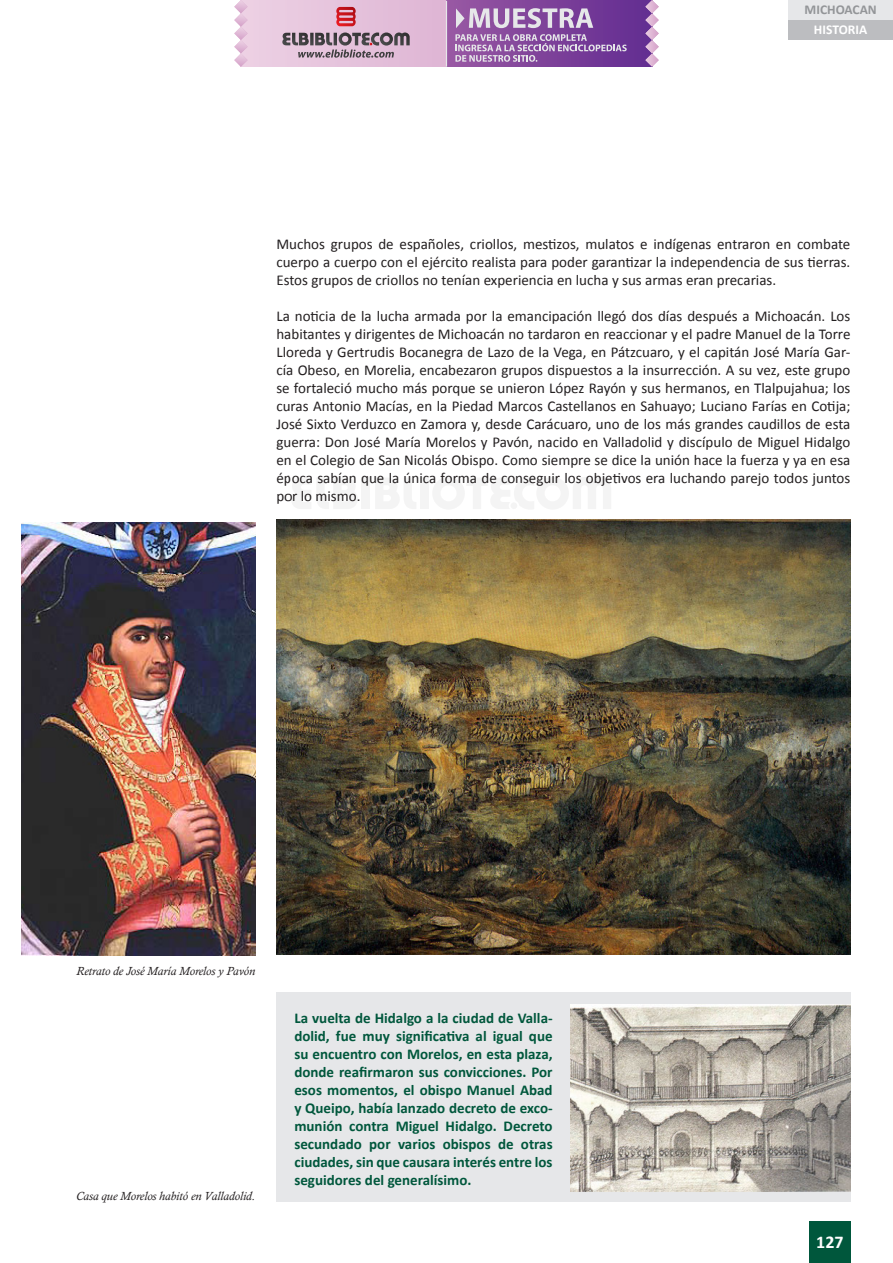
<style>
.page{position:relative;width:893px;height:1263px;background:#fff}
.page>*{position:absolute;margin:0;border:0;box-sizing:border-box;transform-origin:0 0}
.t1{font:700 18px "Calibri";color:#fff}
.t2{font:15px/18px "Calibri";color:#231f20;text-align:justify}
.t3{font:700 15px/18px "Calibri";color:#00573c;text-align:justify}
.t4{font:700 13.5px "Calibri";color:#939598}
.t5{font:700 13.5px "Calibri";color:#fff}
.t6{font:italic 12px "Calisto";color:#231f20}
</style>
<div class="page">
<div style="left:809px;top:1222px;width:41px;height:41px;background:#00573c"></div>
<div style="left:788px;top:0;width:105px;height:20px;background:#e6e7e9"></div>
<div style="left:788px;top:20px;width:105px;height:20px;background:#bcbdc0"></div>
<div style="left:276px;top:993px;width:574px;height:209px;background:#e6e7e9"></div>
<img style="left:21px;top:522px;width:234px;height:433px">
<img style="left:571px;top:1004px;width:279px;height:188px">
<img style="left:276px;top:519px;width:574px;height:435px">
<svg style="left:248px;top:0;width:198px;height:67px;background:#e4c2db"></svg>
<svg style="left:292px;top:478px;width:65px;height:31px"></svg>
<div style="left:362px;top:477px;width:8px;height:32px;background:#f4f4f4"></div>
<svg style="left:376px;top:478px;width:40px;height:31px"></svg>
<div style="left:420px;top:477px;width:8px;height:32px;background:#f4f4f4"></div>
<svg style="left:433px;top:477px;width:178px;height:32px"></svg>
<div style="left:446px;top:0;width:206px;height:67px;background:linear-gradient(to right,#9958a3,#622c91)"></div>
<svg style="left:234px;top:0;width:14px;height:67px"></svg>
<svg style="left:645px;top:0;width:14px;height:67px"></svg>
<svg style="left:336px;top:7px;width:20px;height:19px"></svg>
<svg style="left:281px;top:33px;width:129px;height:25px;background:#a28d9c"></svg>
<svg style="left:455px;top:34px;width:172px;height:28px;background:#986cae"></svg>
<svg style="left:456px;top:8px;width:137px;height:20px;background:#b395c1"></svg>
<hr style="left:446px;top:1px;width:1px;height:66px;background:#e6e7e9">
<p class="t4" style="left:805px;top:1px;width:74px">MICHOACAN</p>
<p class="t5" style="left:814px;top:21px;width:55px">HISTORIA</p>
<p class="t2" style="left:276px;top:235px;width:576px">Muchos grupos de españoles, criollos, mestizos, mulatos e indígenas entraron en combate cuerpo a cuerpo con el ejército realista para poder garantizar la independencia de sus tierras.<br>Estos grupos de criollos no tenían experiencia en lucha y sus armas eran precarias.</p>
<p class="t2" style="left:276px;top:307px;width:576px">La noticia de la lucha armada por la emancipación llegó dos días después a Michoacán. Los habitantes y dirigentes de Michoacán no tardaron en reaccionar y el padre Manuel de la Torre Lloreda y Gertrudis Bocanegra de Lazo de la Vega, en Pátzcuaro, y el capitán José María Gar&shy;cía Obeso, en Morelia, encabezaron grupos dispuestos a la insurrección. A su vez, este grupo se fortaleció mucho más porque se unieron López Rayón y sus hermanos, en Tlalpujahua; los curas Antonio Macías, en la Piedad Marcos Castellanos en Sahuayo; Luciano Farías en Cotija; José Sixto Verduzco en Zamora y, desde Carácuaro, uno de los más grandes caudillos de esta guerra: Don José María Morelos y Pavón, nacido en Valladolid y discípulo de Miguel Hidalgo en el Colegio de San Nicolás Obispo. Como siempre se dice la unión hace la fuerza y ya en esa época sabían que la única forma de conseguir los objetivos era luchando parejo todos juntos por lo mismo.</p>
<p class="t6" style="left:76px;top:964px;width:180px">Retrato de José María Morelos y Pavón</p>
<p class="t6" style="left:76px;top:1189px;width:180px">Casa que Morelos habitó en Valladolid.</p>
<p class="t3" style="left:294px;top:1009px;width:260px">La vuelta de Hidalgo a la ciudad de Valla&shy;dolid, fue muy significativa al igual que su encuentro con Morelos, en esta plaza, donde reafirmaron sus convicciones. Por esos momentos, el obispo Manuel Abad y Queipo, había lanzado decreto de exco&shy;munión contra Miguel Hidalgo. Decreto secundado por varios obispos de otras ciudades, sin que causara interés entre los seguidores del generalísimo.</p>
<p class="t1" style="left:816px;top:1231px;width:29px">127</p>
</div>
